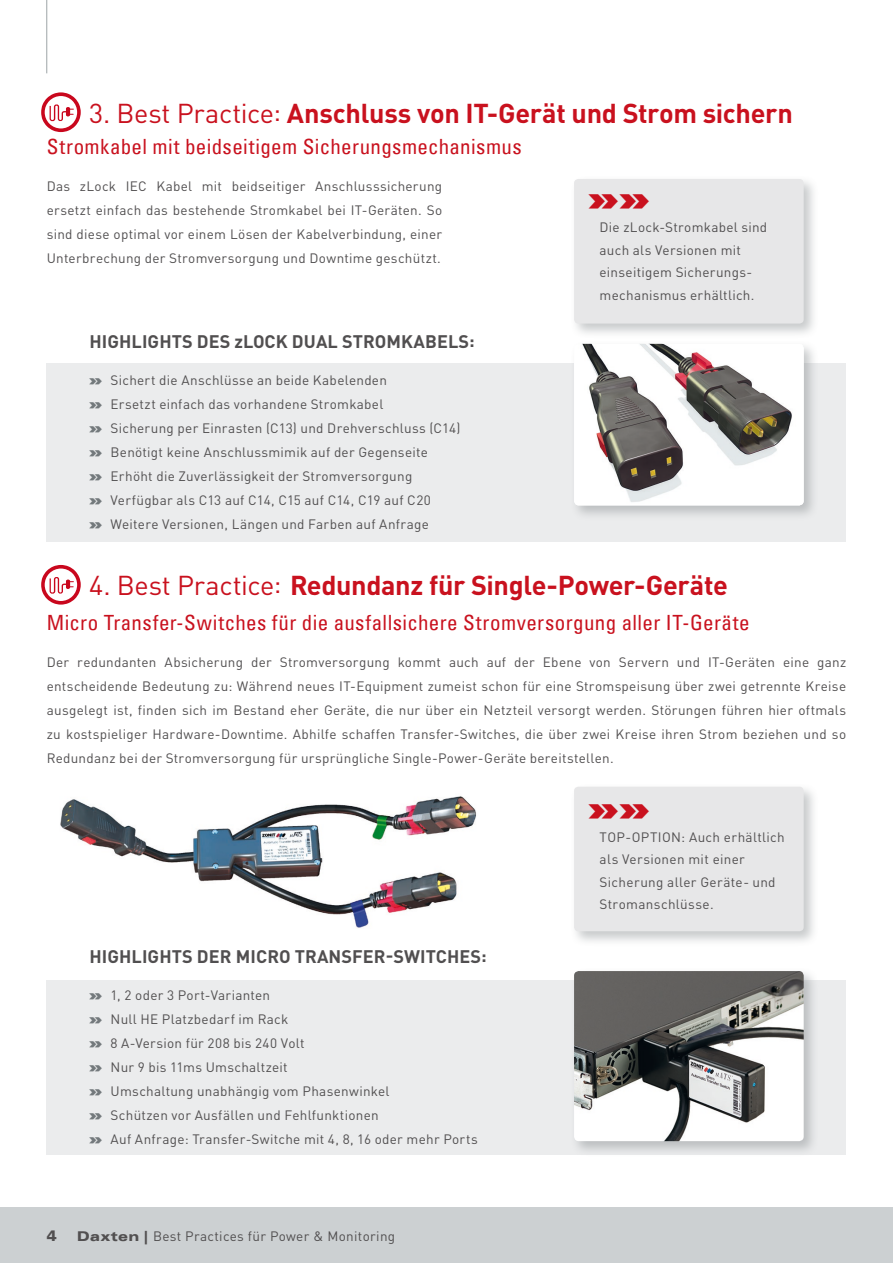
<style>
.page{position:relative;width:893px;height:1263px;background:#fff}
.page>*{position:absolute;margin:0;border:0;box-sizing:border-box;transform-origin:0 0}
.t1{font:900 expanded 31.5px "Univers LT";color:#c9111e}
.t2{font:700 27px "DIN Pro";letter-spacing:-.015em;color:#c9111e}
.t3{font:condensed 21px "Univers LT";letter-spacing:.02em;color:#c9111e}
.t4{font:700 18px "DIN Pro";letter-spacing:.005em;color:#514f50}
.t5{font:900 15px "Univers LT";color:#514f50}
.t6{font:13.5px/24px "DIN Pro";letter-spacing:.02em;color:#514f50}
.s1{font-weight:400}
.s2{font-family:"Univers LT";font-weight:900;font-stretch:expanded;color:#73797c}
.s3{font-family:"Univers LT";font-weight:900;font-stretch:expanded}
.s4{font-family:"Univers LT";font-weight:900}
</style>
<div class="page">
<div style="left:47px;top:980px;width:799px;height:174px;background:#ebeced"></div>
<div style="left:47px;top:363px;width:799px;height:178px;background:#ebeced"></div>
<div style="left:0;top:1208px;width:893px;height:55px;background:#ccd0d2"></div>
<hr style="left:46px;top:0;width:1px;height:73px;background:#9da4a7">
<svg style="left:41px;top:92px;width:40px;height:40px"></svg>
<svg style="left:41px;top:565px;width:40px;height:40px"></svg>
<div style="left:571px;top:340px;width:248px;height:181px;background:#73797c;opacity:.4"></div>
<img style="left:574px;top:344px;width:230px;height:161px">
<div style="left:571px;top:176px;width:248px;height:163px;background:#73797c;opacity:.4"></div>
<div style="left:574px;top:179px;width:230px;height:145px;background:#e7e7e8;border-radius:4px"></div>
<div style="left:571px;top:968px;width:248px;height:189px;background:#73797c;opacity:.4"></div>
<img style="left:574px;top:971px;width:230px;height:170px">
<img style="left:60px;top:796px;width:416px;height:132px">
<div style="left:571px;top:783px;width:248px;height:164px;background:#73797c;opacity:.4"></div>
<div style="left:574px;top:787px;width:230px;height:144px;background:#e7e7e8;border-radius:4px"></div>
<h2 class="t2" style="left:89px;top:90px;width:705px"><span class="s1">3. Best Practice:</span> Anschluss von IT-Gerät und Strom sichern</h2>
<h3 class="t3" style="left:47px;top:133px;width:476px">Stromkabel mit beidseitigem Sicherungsmechanismus</h3>
<p class="t6" style="left:47px;top:173px;width:397px;text-align:justify">Das zLock IEC Kabel mit beidseitiger Anschlusssicherung ersetzt einfach das bestehende Stromkabel bei IT-Geräten. So sind diese optimal vor einem Lösen der Kabelverbindung, einer Unterbrechung der Stromversorgung und Downtime geschützt.</p>
<h1 class="t1" style="left:588px;top:180px;width:63px">»»</h1>
<p class="t6" style="left:600px;top:215px;width:169px;line-height:22.5px">Die zLock-Stromkabel sind auch als Versionen mit einseitigem Sicherungs&shy;mechanismus erhältlich.</p>
<h3 class="t4" style="left:89px;top:327px;width:387px">HIGHLIGHTS DES zLOCK DUAL STROMKABELS:</h3>
<p class="t6" style="left:89px;top:367px;width:373px"><span class="s2">»</span> Sichert die Anschlüsse an beide Kabelenden<br><span class="s2">»</span> Ersetzt einfach das vorhandene Stromkabel<br><span class="s2">»</span> Sicherung per Einrasten (C13) und Drehverschluss (C14) <span class="s2">»</span> Benötigt keine Anschlussmimik auf der Gegenseite<br><span class="s2">»</span> Erhöht die Zuverlässigkeit der Stromversorgung<br><span class="s2">»</span> Verfügbar als C13 auf C14, C15 auf C14, C19 auf C20<br><span class="s2">»</span> Weitere Versionen, Längen und Farben auf Anfrage</p>
<h2 class="t2" style="left:89px;top:562px;width:640px"><span class="s1">4. Best Practice:</span> Redundanz für Single-Power-Geräte</h2>
<h3 class="t3" style="left:47px;top:610px;width:704px">Micro Transfer-Switches für die ausfallsichere Stromversorgung aller IT-Geräte</h3>
<p class="t6" style="left:47px;top:649px;width:801px;text-align:justify">Der redundanten Absicherung der Stromversorgung kommt auch auf der Ebene von Servern und IT-Geräten eine ganz entscheidende Bedeutung zu: Während neues IT-Equipment zumeist schon für eine Stromspeisung über zwei getrennte Kreise ausgelegt ist, finden sich im Bestand eher Geräte, die nur über ein Netzteil versorgt werden. Störungen führen hier oftmals zu kostspieliger Hardware-Downtime. Abhilfe schaffen Transfer-Switches, die über zwei Kreise ihren Strom beziehen und so Redundanz bei der Stromversorgung für ursprüngliche Single-Power-Geräte bereitstellen.</p>
<h1 class="t1" style="left:588px;top:790px;width:63px">»»</h1>
<h3 class="t4" style="left:89px;top:942px;width:399px">HIGHLIGHTS DER MICRO TRANSFER-SWITCHES:</h3>
<p class="t6" style="left:89px;top:982px;width:390px"><span class="s2">»</span> 1, 2 oder 3 Port-Varianten<br><span class="s2">»</span> Null HE Platzbedarf im Rack<br><span class="s2">»</span> 8 A-Version für 208 bis 240 Volt<br><span class="s2">»</span> Nur 9 bis 11ms Umschaltzeit<br><span class="s2">»</span> Umschaltung unabhängig vom Phasenwinkel<br><span class="s2">»</span> Schützen vor Ausfällen und Fehlfunktionen<br><span class="s2">»</span> Auf Anfrage: Transfer-Switche mit 4, 8, 16 oder mehr Ports</p>
<p class="t5" style="left:47px;top:1226px;width:12px">4</p>
<p class="t6" style="left:77px;top:1222px;width:320px"><span class="s3">Daxten</span> <span class="s4">|</span> Best Practices für Power &amp; Monitoring</p>
<p class="t6" style="left:600px;top:824px;width:187px;line-height:22.5px">TOP-OPTION: Auch erhältlich als Versionen mit einer<br>Sicherung aller Geräte- und<br>Stromanschlüsse.</p>
</div>
